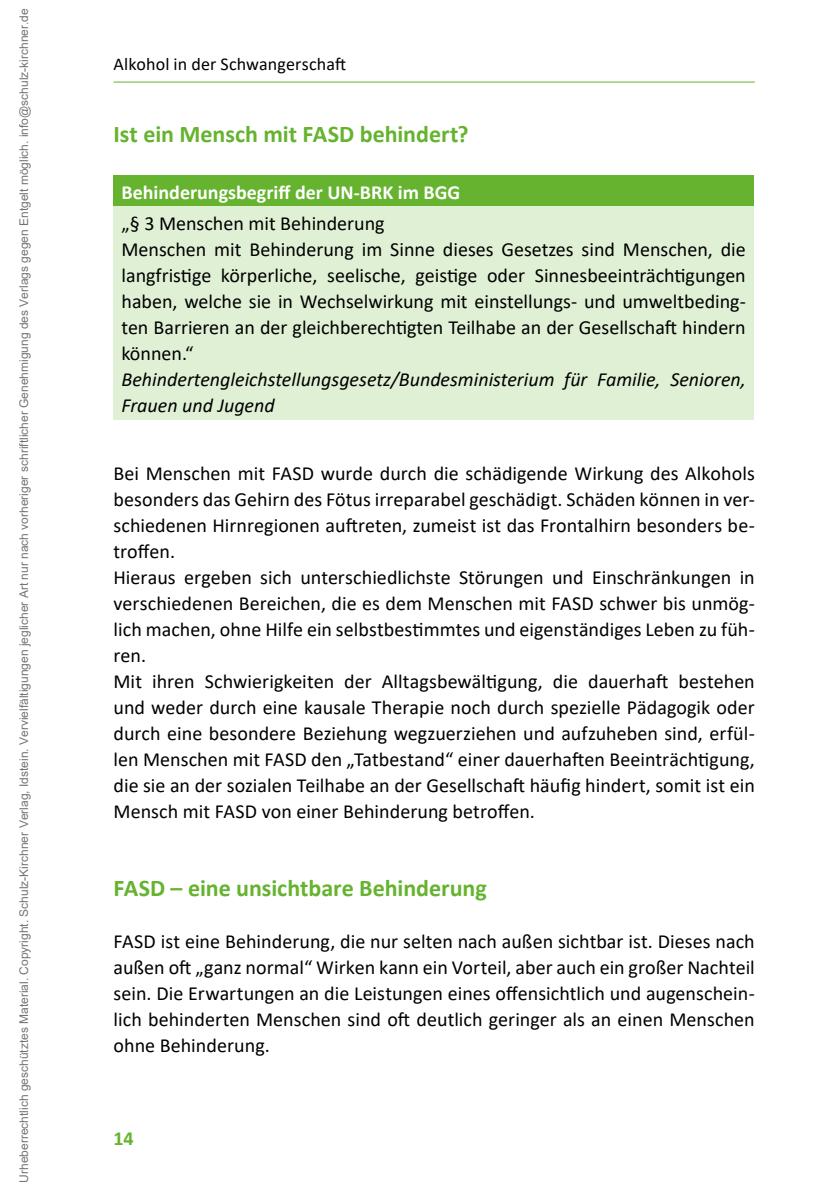
<style>
.page{position:relative;width:840px;height:1191px;background:#fff}
.page>*{position:absolute;margin:0;border:0;box-sizing:border-box;transform-origin:0 0}
.t1{font:700 24px "Calibri";color:#65b32e}
.t2{font:20px/26px "Calibri";color:#000}
.t3{font:italic 20px/26px "Calibri";color:#000}
.t4{font:700 20px "Calibri";color:#fff}
.t5{font:700 20px "Calibri";color:#65b32e}
.t6{font:18px "Calibri";letter-spacing:.01em;color:#000}
.t7{font:12px "Arial";color:rgb(0 0 0/.55)}
</style>
<div class="page">
<hr style="left:113px;top:82px;width:641px;height:1px;background:#65b32e">
<div style="left:113px;top:176px;width:640px;height:31px;background:#65b32e"></div>
<div style="left:113px;top:207px;width:640px;height:213px;background:#e0f0d5"></div>
<p class="t7" style="left:16px;top:1182px;width:1176px;rotate:-90deg">Urheberrechtlich geschütztes Material. Copyright. Schulz-Kirchner Verlag, Idstein. Vervielfältigungen jeglicher Art nur nach vorheriger schriftlicher Genehmigung des Verlags gegen Entgelt möglich. info@schulz-kirchner.de</p>
<p class="t6" style="left:113px;top:52px;width:234px">Alkohol in der Schwangerschaft</p>
<p class="t1" style="left:113px;top:117px;width:356px">Ist ein Mensch mit FASD behindert?</p>
<p class="t4" style="left:121px;top:178px;width:340px">Behinderungsbegriff der UN-BRK im BGG</p>
<p class="t2" style="left:121px;top:210px;width:625px">„§ 3 Menschen mit Behinderung<br>Menschen mit Behinderung im Sinne dieses Gesetzes sind Menschen, die langfristige körperliche, seelische, geistige oder Sinnesbeeinträchtigungen haben, welche sie in Wechselwirkung mit einstellungs- und umweltbeding&shy;ten Barrieren an der gleichberechtigten Teilhabe an der Gesellschaft hindern können.“</p>
<p class="t3" style="left:121px;top:365px;width:625px">Behindertengleichstellungsgesetz/Bundesministerium für Familie, Senioren,<br>Frauen und Jugend</p>
<p class="t2" style="left:113px;top:460px;width:642px">Bei Menschen mit FASD wurde durch die schädigende Wirkung des Alkohols besonders das Gehirn des Fötus irreparabel geschädigt. Schäden können in ver&shy;schiedenen Hirnregionen auftreten, zumeist ist das Frontalhirn besonders be&shy;troffen.<br>Hieraus ergeben sich unterschiedlichste Störungen und Einschränkungen in verschiedenen Bereichen, die es dem Menschen mit FASD schwer bis unmög&shy;lich machen, ohne Hilfe ein selbstbestimmtes und eigenständiges Leben zu füh&shy;ren.<br>Mit ihren Schwierigkeiten der Alltagsbewältigung, die dauerhaft bestehen und weder durch eine kausale Therapie noch durch spezielle Pädagogik oder durch eine besondere Beziehung wegzuerziehen und aufzuheben sind, erfül&shy;len Menschen mit FASD den „Tatbestand“ einer dauerhaften Beeinträchtigung, die sie an der sozialen Teilhabe an der Gesellschaft häufig hindert, somit ist ein Mensch mit FASD von einer Behinderung betroffen.</p>
<p class="t1" style="left:113px;top:871px;width:374px">FASD – eine unsichtbare Behinderung</p>
<p class="t2" style="left:113px;top:928px;width:642px;text-align:justify">FASD ist eine Behinderung, die nur selten nach außen sichtbar ist. Dieses nach außen oft „ganz normal“ Wirken kann ein Vorteil, aber auch ein großer Nachteil sein. Die Erwartungen an die Leistungen eines offensichtlich und augenschein&shy;lich behinderten Menschen sind oft deutlich geringer als an einen Menschen ohne Behinderung.</p>
<p class="t5" style="left:113px;top:1124px;width:22px">14</p>
</div>
